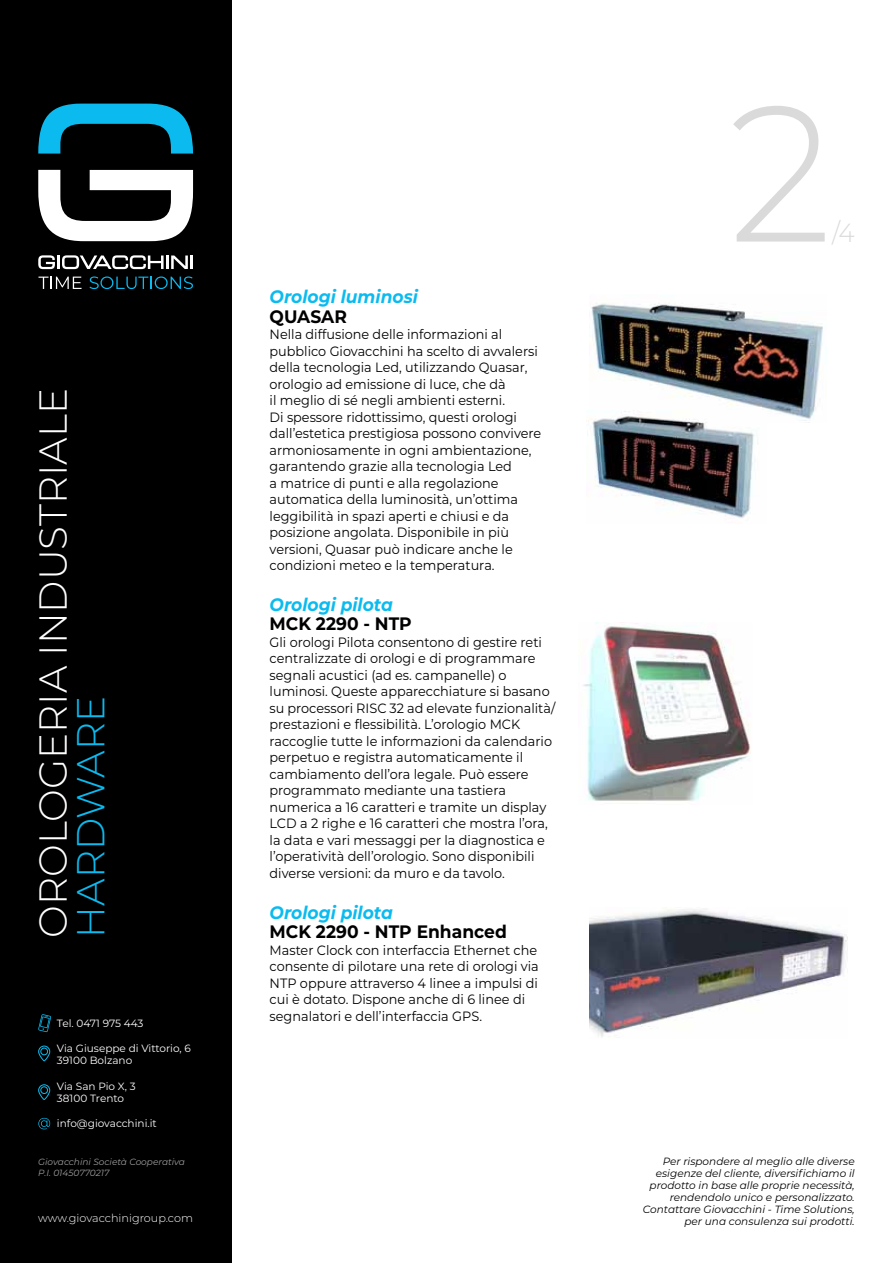
<style>
.page{position:relative;width:893px;height:1263px;background:#fff}
.page>*{position:absolute;margin:0;border:0;box-sizing:border-box;transform-origin:0 0}
.t1{font:300 192.6px "Montserrat";color:#dadada;scale:.95 1}
.t2{font:300 39px "Montserrat";color:#fff}
.t3{font:300 39px "Montserrat";color:#0bbbef}
.t4{font:300 26.25px "Montserrat";color:#dadada;scale:.95 1}
.t5{font:italic 700 18px "Montserrat";color:#0bbbef;scale:.95 1}
.t6{font:700 18px "Montserrat";color:#000;scale:.95 1}
.t7{font:13.5px/16.5px "Montserrat";color:#000;scale:.95 1}
.t8{font:300 11.25px "Montserrat";color:#fff}
.t9{font:italic 10.5px/12px "Montserrat";color:#000;text-align:right}
.t10{font:10.5px/12.6px "Montserrat";color:#fff}
.t11{font:italic 9px/10.8px "Montserrat";color:#9d9d9c}
</style>
<div class="page">
<div style="left:0;top:0;width:231px;height:1263px;background:#000"></div>
<svg style="left:38px;top:1045px;width:13px;height:17px"></svg>
<svg style="left:38px;top:1084px;width:13px;height:16px"></svg>
<svg style="left:38px;top:1014px;width:13px;height:18px"></svg>
<svg style="left:38px;top:1118px;width:12px;height:11px"></svg>
<svg style="left:38px;top:277px;width:44px;height:12px"></svg>
<svg style="left:90px;top:276px;width:103px;height:13px"></svg>
<svg style="left:38px;top:255px;width:17px;height:14px"></svg>
<hr style="left:57px;top:255px;width:3px;height:14px;background:#fff">
<svg style="left:62px;top:255px;width:102px;height:14px"></svg>
<hr style="left:166px;top:255px;width:3px;height:14px;background:#fff">
<svg style="left:171px;top:255px;width:17px;height:14px"></svg>
<hr style="left:190px;top:255px;width:3px;height:14px;background:#fff">
<svg style="left:38px;top:104px;width:155px;height:50px"></svg>
<svg style="left:38px;top:170px;width:155px;height:71px"></svg>
<img style="left:589px;top:303px;width:234px;height:118px">
<img style="left:588px;top:410px;width:178px;height:108px">
<img style="left:583px;top:623px;width:168px;height:181px">
<img style="left:589px;top:909px;width:258px;height:128px">
<h2 class="t2" style="left:26px;top:938px;width:551px;rotate:-90deg">OROLOGERIA INDUSTRIALE</h2>
<h2 class="t3" style="left:64px;top:938px;width:243px;rotate:-90deg">HARDWARE</h2>
<p class="t10" style="left:57px;top:1016px;width:88px">Tel. 0471 975 443</p>
<p class="t10" style="left:57px;top:1041px;width:135px">Via Giuseppe di Vittorio, 6<br>39100 Bolzano</p>
<p class="t10" style="left:57px;top:1079px;width:80px">Via San Pio X, 3<br>38100 Trento</p>
<p class="t10" style="left:57px;top:1117px;width:101px">info@giovacchini.it</p>
<p class="t11" style="left:38px;top:1156px;width:148px">Giovacchini Società Cooperativa<br>P.I. 01450770217</p>
<p class="t8" style="left:38px;top:1211px;width:156px">www.giovacchinigroup.com</p>
<h3 class="t5" style="left:270px;top:284px;width:158px">Orologi luminosi</h3>
<h3 class="t6" style="left:270px;top:303px;width:83px">QUASAR</h3>
<p class="t7" style="left:270px;top:326px;width:287px">Nella diffusione delle informazioni al pubblico Giovacchini ha scelto di avvalersi della tecnologia Led, utilizzando Quasar, orologio ad emissione di luce, che dà<br>il meglio di sé negli ambienti esterni.<br>Di spessore ridottissimo, questi orologi dall’estetica prestigiosa possono convivere armoniosamente in ogni ambientazione, garantendo grazie alla tecnologia Led<br>a matrice di punti e alla regolazione automatica della luminosità, un’ottima leggibilità in spazi aperti e chiusi e da posizione angolata. Disponibile in più versioni, Quasar può indicare anche le condizioni meteo e la temperatura.</p>
<h3 class="t5" style="left:270px;top:592px;width:131px">Orologi pilota</h3>
<h3 class="t6" style="left:270px;top:611px;width:151px">MCK 2290 - NTP</h3>
<p class="t7" style="left:270px;top:633px;width:302px">Gli orologi Pilota consentono di gestire reti centralizzate di orologi e di programmare segnali acustici (ad es. campanelle) o luminosi. Queste apparecchiature si basano su processori RISC 32 ad elevate funzionalità/ prestazioni e flessibilità. L’orologio MCK raccoglie tutte le informazioni da calendario perpetuo e registra automaticamente il cambiamento dell’ora legale. Può essere programmato mediante una tastiera numerica a 16 caratteri e tramite un display LCD a 2 righe e 16 caratteri che mostra l’ora, la data e vari messaggi per la diagnostica e l’operatività dell’orologio. Sono disponibili diverse versioni: da muro e da tavolo.</p>
<h3 class="t5" style="left:270px;top:899px;width:131px">Orologi pilota</h3>
<h3 class="t6" style="left:270px;top:919px;width:251px">MCK 2290 - NTP Enhanced</h3>
<p class="t7" style="left:270px;top:941px;width:285px">Master Clock con interfaccia Ethernet che consente di pilotare una rete di orologi via NTP oppure attraverso 4 linee a impulsi di cui è dotato. Dispone anche di 6 linee di segnalatori e dell’interfaccia GPS.</p>
<h1 class="t1" style="left:729px;top:42px;width:110px">2</h1>
<h3 class="t4" style="left:832px;top:214px;width:25px">/4</h3>
<p class="t9" style="left:643px;top:1154px;width:213px">Per rispondere al meglio alle diverse esigenze del cliente, diversifichiamo il prodotto in base alle proprie necessità, rendendolo unico e personalizzato.<br>Contattare Giovacchini - Time Solutions, per una consulenza sui prodotti.</p>
</div>
